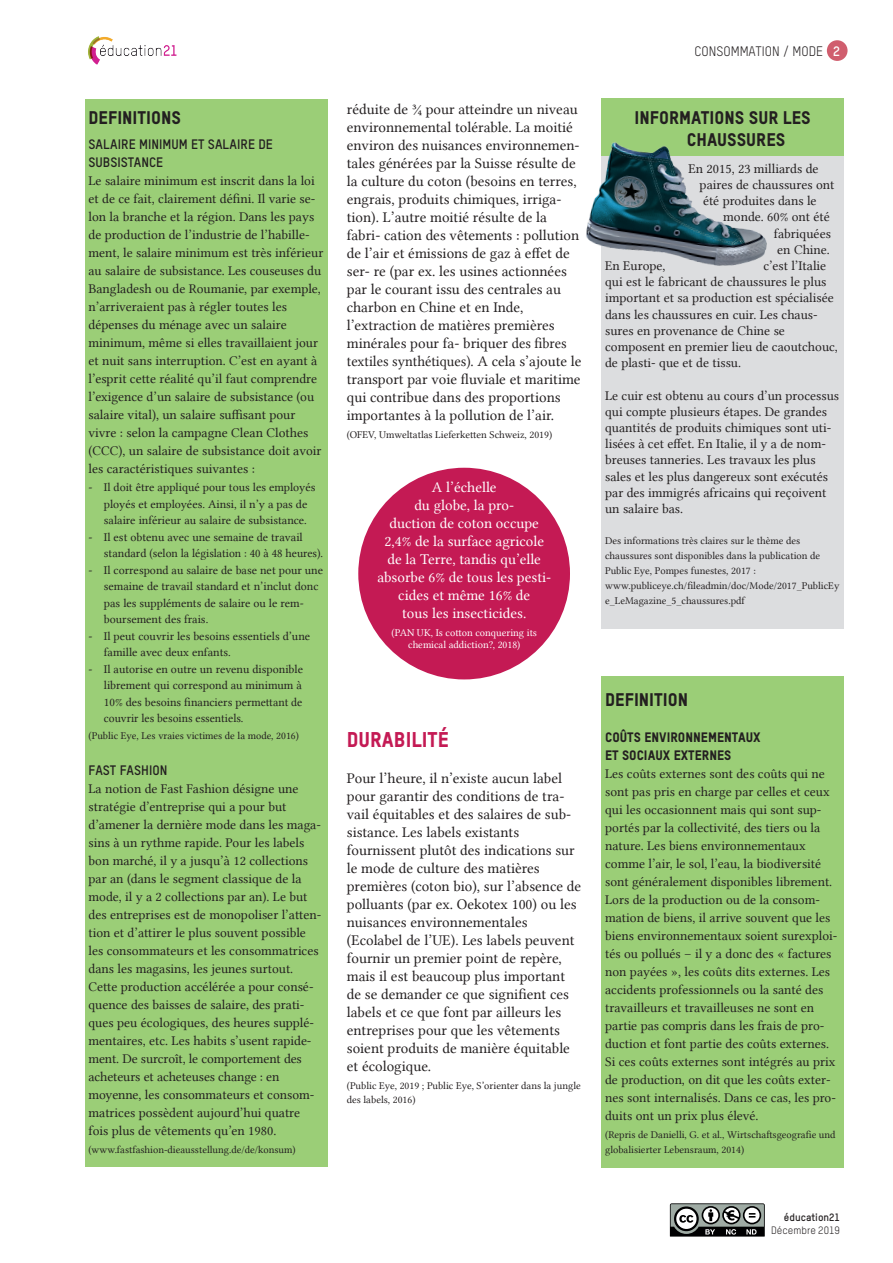
<style>
.page{position:relative;width:893px;height:1263px;background:#fff}
.page>*{position:absolute;margin:0;border:0;box-sizing:border-box;transform-origin:0 0}
.t1{font:21px "TSTARPRO Headline";color:#c41a54}
.t2{font:18px/22.5px "TSTARPRO Headline";color:#231f20}
.t3{font:15px/18px "Lin Libertine";color:#231f20}
.t4{font:15px/18px "Lin Libertine";color:#fff;text-align:center}
.t5{font:13.5px/18px "Lin Libertine";color:#231f20}
.t6{font:700 13.5px/18px "TSTARPRO";color:#231f20}
.t7{font:13.5px/18px "TSTARPRO Headline";color:#231f20}
.t8{font:13.5px "TSTARPRO";color:#231f20}
.t9{font:12px/16.5px "Lin Libertine";color:#231f20}
.t10{font:10.5px/15px "Lin Libertine";color:#231f20}
.t11{font:10.5px/12px "Lin Libertine";color:#fff;text-align:center}
.t12{font:10.5px "TSTARPRO";color:#231f20}
.t13{font:700 10.5px "TSTARPRO";color:#231f20}
.s1{font-weight:700;color:#fff}
</style>
<div class="page">
<div style="left:601px;top:99px;width:242px;height:529px;background:#dcdddf"></div>
<div style="left:601px;top:676px;width:242px;height:492px;background:#9bce77"></div>
<div style="left:85px;top:99px;width:242px;height:1067px;background:#9bce77"></div>
<div style="left:601px;top:99px;width:242px;height:57px;background:#9bce77"></div>
<div style="left:358px;top:468px;width:212px;height:211px;background:#c41a54;border-radius:50%"></div>
<img style="left:88px;top:36px;width:88px;height:28px">
<div style="left:827px;top:40px;width:20px;height:21px;background:#d05e6e;border-radius:50%"></div>
<svg style="left:670px;top:1203px;width:95px;height:33px"></svg>
<img style="left:586px;top:142px;width:181px;height:124px">
<h2 class="t2" style="left:88px;top:106px;width:94px">DEFINITIONS</h2>
<p class="t6" style="left:88px;top:135px;width:186px">SALAIRE MINIMUM ET SALAIRE DE<br>SUBSISTANCE</p>
<p class="t5" style="left:88px;top:172px;width:236px">Le salaire minimum est inscrit dans la loi et de ce fait, clairement défini. Il varie se&shy;lon la branche et la région. Dans les pays de production de l’industrie de l’habille&shy;ment, le salaire minimum est très inférieur au salaire de subsistance. Les couseuses du Bangladesh ou de Roumanie, par exemple, n’arriveraient pas à régler toutes les dépenses du ménage avec un salaire minimum, même si elles travaillaient jour et nuit sans interruption. C’est en ayant à l’esprit cette réalité qu’il faut comprendre l’exigence d’un salaire de subsistance (ou salaire vital), un salaire suffisant pour vivre : selon la campagne Clean Clothes (CCC), un salaire de subsistance doit avoir les caractéristiques suivantes :</p>
<p class="t9" style="left:104px;top:479px;width:213px;text-indent:-15px">- Il doit être appliqué pour tous les employés ployés et employées. Ainsi, il n’y a pas de salaire inférieur au salaire de subsistance.</p>
<p class="t9" style="left:104px;top:529px;width:221px;text-indent:-15px">- Il est obtenu avec une semaine de travail standard (selon la législation : 40 à 48 heures).</p>
<p class="t9" style="left:104px;top:562px;width:221px;text-indent:-15px">- Il correspond au salaire de base net pour une semaine de travail standard et n’inclut donc pas les suppléments de salaire ou le rem&shy;boursement des frais.</p>
<p class="t9" style="left:104px;top:628px;width:208px;text-indent:-15px">- Il peut couvrir les besoins essentiels d’une famille avec deux enfants.</p>
<p class="t9" style="left:104px;top:661px;width:201px;text-align:justify;text-indent:-15px">- Il autorise en outre un revenu disponible librement qui correspond au minimum à 10% des besoins financiers permettant de couvrir les besoins essentiels.</p>
<p class="t10" style="left:88px;top:728px;width:212px">(Public Eye, Les vraies victimes de la mode, 2016)</p>
<p class="t6" style="left:88px;top:761px;width:80px">FAST FASHION</p>
<p class="t5" style="left:88px;top:779px;width:234px">La notion de Fast Fashion désigne une stratégie d’entreprise qui a pour but d’amener la dernière mode dans les maga&shy;sins à un rythme rapide. Pour les labels bon marché, il y a jusqu’à 12 collections par an (dans le segment classique de la mode, il y a 2 collections par an). Le but des entreprises est de monopoliser l’atten&shy;tion et d’attirer le plus souvent possible les consommateurs et les consommatrices dans les magasins, les jeunes surtout.<br>Cette production accélérée a pour consé&shy;quence des baisses de salaire, des prati&shy;ques peu écologiques, des heures supplé&shy;mentaires, etc. Les habits s’usent rapide&shy;ment. De surcroît, le comportement des acheteurs et acheteuses change : en moyenne, les consommateurs et consom&shy;matrices possèdent aujourd’hui quatre fois plus de vêtements qu’en 1980.</p>
<p class="t10" style="left:88px;top:1142px;width:208px">(www.fastfashion-dieausstellung.de/de/konsum)</p>
<p class="t3" style="left:347px;top:100px;width:236px">réduite de ¾ pour atteindre un niveau environnemental tolérable. La moitié environ des nuisances environnemen&shy;tales générées par la Suisse résulte de la culture du coton (besoins en terres, engrais, produits chimiques, irriga&shy;tion). L’autre moitié résulte de la fabri- cation des vêtements : pollution de l’air et émissions de gaz à effet de ser- re (par ex. les usines actionnées par le courant issu des centrales au charbon en Chine et en Inde, l’extraction de matières premières minérales pour fa- briquer des fibres textiles synthétiques). A cela s’ajoute le transport par voie fluviale et maritime qui contribue dans des proportions importantes à la pollution de l’air.</p>
<p class="t10" style="left:347px;top:427px;width:207px">(OFEV, Umweltatlas Lieferketten Schweiz, 2019)</p>
<p class="t4" style="left:377px;top:478px;width:175px">A l’échelle<br>du globe, la pro-<br>duction de coton occupe<br>2,4% de la surface agricole de la Terre, tandis qu’elle absorbe 6% de tous les pesti&shy;cides et même 16% de<br>tous les insecticides.</p>
<p class="t11" style="left:391px;top:627px;width:147px">(PAN UK, Is cotton conquering its chemical addiction?, 2018)</p>
<h1 class="t1" style="left:347px;top:726px;width:103px">DURABILITÉ</h1>
<p class="t3" style="left:347px;top:769px;width:236px">Pour l’heure, il n’existe aucun label pour garantir des conditions de tra&shy;vail équitables et des salaires de sub&shy;sistance. Les labels existants fournissent plutôt des indications sur le mode de culture des matières premières (coton bio), sur l’absence de polluants (par ex. Oekotex 100) ou les nuisances environnementales (Ecolabel de l’UE). Les labels peuvent fournir un premier point de repère, mais il est beaucoup plus important de se demander ce que signifient ces labels et ce que font par ailleurs les entreprises pour que les vêtements soient produits de manière équitable et écologique.</p>
<p class="t10" style="left:347px;top:1079px;width:235px;line-height:13.5px">(Public Eye, 2019 ; Public Eye, S’orienter dans la jungle des labels, 2016)</p>
<p class="t8" style="left:694px;top:43px;width:147px">CONSOMMATION / MODE <span class="s1">2</span></p>
<h2 class="t2" style="left:687px;top:106px;width:125px;text-indent:-52px">INFORMATIONS SUR LES<br>CHAUSSURES</h2>
<p class="t5" style="left:700px;top:160px;width:136px;line-height:16.2px;text-indent:-11px">En 2015, 23 milliards de paires de chaussures ont été produites dans le</p>
<p class="t5" style="left:774px;top:209px;width:59px;line-height:16.2px;text-align:justify;text-indent:-51px">monde. 60% ont été fabriquées en Chine.</p>
<p class="t5" style="left:605px;top:257px;width:62px">En Europe,</p>
<p class="t5" style="left:605px;top:257px;width:234px;line-height:16.2px;text-indent:158px">c’est l’Italie qui est le fabricant de chaussures le plus important et sa production est spécialisée dans les chaussures en cuir. Les chaus&shy;sures en provenance de Chine se composent en premier lieu de caoutchouc, de plasti- que et de tissu.</p>
<p class="t5" style="left:605px;top:387px;width:236px;line-height:16.2px">Le cuir est obtenu au cours d’un processus qui compte plusieurs étapes. De grandes quantités de produits chimiques sont uti&shy;lisées à cet effet. En Italie, il y a de nom&shy;breuses tanneries. Les travaux les plus sales et les plus dangereux sont exécutés par des immigrés africains qui reçoivent un salaire bas.</p>
<p class="t10" style="left:605px;top:533px;width:236px">Des informations très claires sur le thème des chaussures sont disponibles dans la publication de Public Eye, Pompes funestes, 2017 : www.publiceye.ch/fileadmin/doc/Mode/2017_PublicEy e_LeMagazine_5_chaussures.pdf</p>
<h2 class="t2" style="left:605px;top:688px;width:85px">DEFINITION</h2>
<p class="t7" style="left:605px;top:728px;width:157px">COÛTS ENVIRONNEMENTAUX<br>ET SOCIAUX EXTERNES</p>
<p class="t5" style="left:605px;top:765px;width:234px">Les coûts externes sont des coûts qui ne sont pas pris en charge par celles et ceux qui les occasionnent mais qui sont sup&shy;portés par la collectivité, des tiers ou la nature. Les biens environnementaux comme l’air, le sol, l’eau, la biodiversité sont généralement disponibles librement.<br>Lors de la production ou de la consom&shy;mation de biens, il arrive souvent que les biens environnementaux soient surexploi&shy;tés ou pollués – il y a donc des « factures non payées », les coûts dits externes. Les accidents professionnels ou la santé des travailleurs et travailleuses ne sont en partie pas compris dans les frais de pro&shy;duction et font partie des coûts externes.<br>Si ces coûts externes sont intégrés au prix de production, on dit que les coûts exter&shy;nes sont internalisés. Dans ce cas, les pro&shy;duits ont un prix plus élevé.</p>
<p class="t10" style="left:605px;top:1127px;width:232px">(Repris de Danielli, G. et al., Wirtschaftsgeografie und globalisierter Lebensraum, 2014)</p>
<p class="t13" style="left:784px;top:1211px;width:58px">éducation21</p>
<p class="t12" style="left:771px;top:1224px;width:70px">Décembre 2019</p>
</div>
